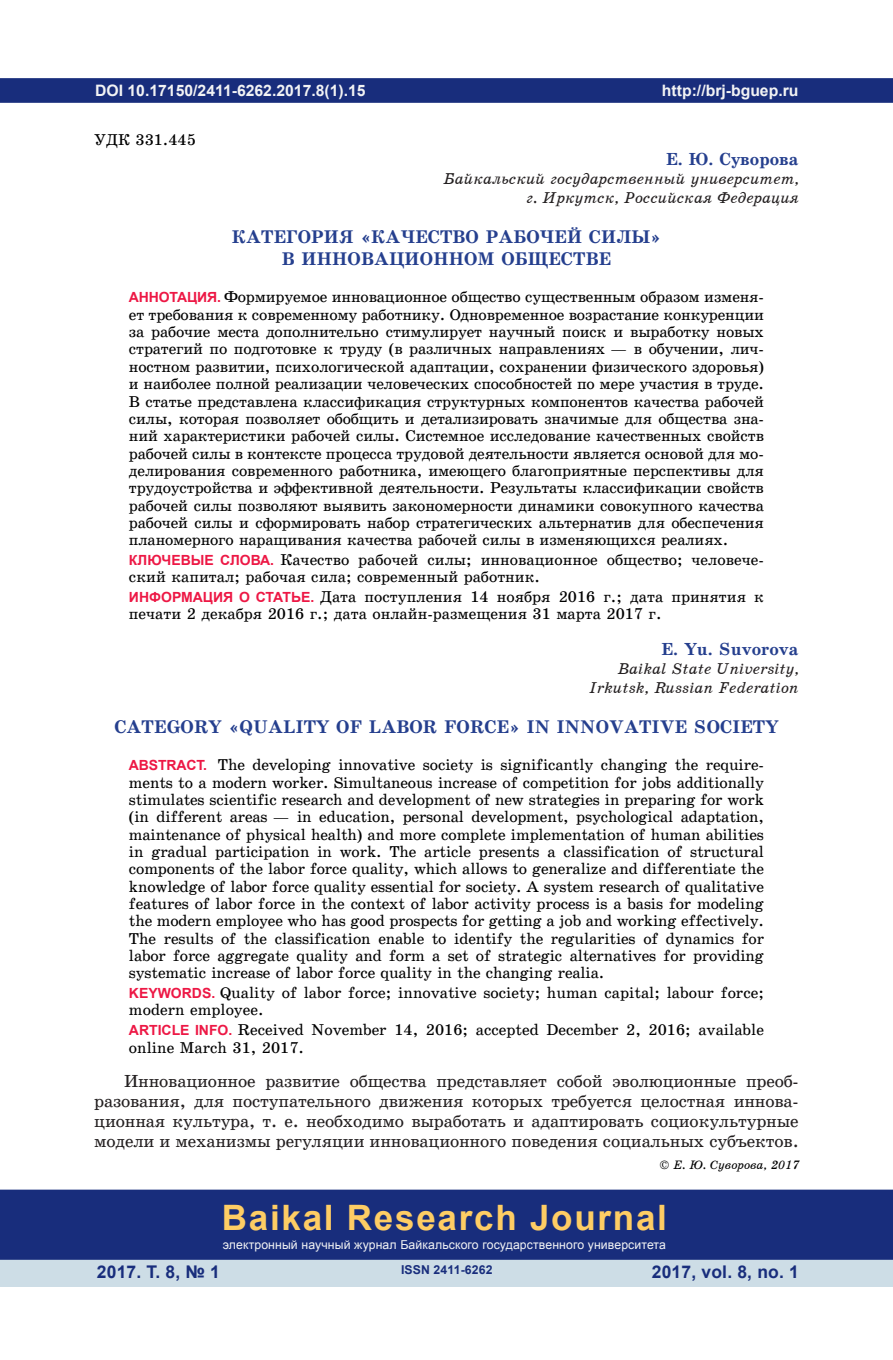
<style>
.page{position:relative;width:893px;height:1360px;background:#fff}
.page>*{position:absolute;margin:0;border:0;box-sizing:border-box;transform-origin:0 0}
.t1{font:700 35px "Arial";letter-spacing:.05em;color:#fecd64}
.t2{font:18.38px/22.2px "School Book C Bold";letter-spacing:.01em;color:#253f8e;text-align:center}
.t3{font:17.5px/19.9px "School Book C";letter-spacing:-.01em;color:#231f20;text-align:justify}
.t4{font:700 17.5px "Arial";letter-spacing:.01em;color:#182d7c}
.t5{font:17.5px "School Book C Bold";color:#253f8e}
.t6{font:15.75px/17.3px "School Book C";color:#000}
.t7{font:15.75px/18.9px "School Book C Italic";color:#231f20;text-align:right}
.t8{font:700 15.75px "Arial";color:#f2f3f4}
.t9{font:12.25px "Arial";letter-spacing:.01em;color:#f2f3f4}
.t10{font:12.25px "School Book C Italic";color:#000}
.t11{font:700 12.25px "Arial";letter-spacing:.01em;color:#182d7c}
.s1{font-family:"Arial";font-weight:700;font-size:14px;color:#ed1845}
</style>
<div class="page">
<div style="left:0;top:78px;width:893px;height:25px;background:#182d7c;border:2px solid #182d7c"></div>
<svg style="left:892px;top:78px;width:1px;height:25px"></svg>
<div style="left:0;top:1258px;width:893px;height:28px;background:#cddde6"></div>
<div style="left:0;top:1189px;width:893px;height:70px;background:#182d7c;border:2px solid #182d7c"></div>
<p class="t8" style="left:95px;top:79px;width:272px">DOI 10.17150/2411-6262.2017.8(1).15</p>
<p class="t6" style="left:94px;top:131px;width:103px">УДК 331.445</p>
<p class="t8" style="left:662px;top:79px;width:138px">http://brj-bguep.ru</p>
<p class="t5" style="left:666px;top:150px;width:134px">Е. Ю. Суворова</p>
<p class="t7" style="left:443px;top:169px;width:357px">Байкальский государственный университет, г. Иркутск, Российская Федерация</p>
<p class="t2" style="left:232px;top:226px;width:431px">КАТЕГОРИЯ «КАЧЕСТВО РАБОЧЕЙ СИЛЫ»<br>В ИННОВАЦИОННОМ ОБЩЕСТВЕ</p>
<p class="t6" style="left:129px;top:289px;width:637px;text-align:justify"><span class="s1">АННОТАЦИЯ.</span> Формируемое инновационное общество существенным образом изменя&shy;ет требования к современному работнику. Одновременное возрастание конкуренции за рабочие места дополнительно стимулирует научный поиск и выработку новых стратегий по подготовке к труду (в различных направлениях — в обучении, лич&shy;ностном развитии, психологической адаптации, сохранении физического здоровья) и наиболее полной реализации человеческих способностей по мере участия в труде.<br>В статье представлена классификация структурных компонентов качества рабочей силы, которая позволяет обобщить и детализировать значимые для общества зна&shy;ний характеристики рабочей силы. Системное исследование качественных свойств рабочей силы в контексте процесса трудовой деятельности является основой для мо&shy;делирования современного работника, имеющего благоприятные перспективы для трудоустройства и эффективной деятельности. Результаты классификации свойств рабочей силы позволяют выявить закономерности динамики совокупного качества рабочей силы и сформировать набор стратегических альтернатив для обеспечения планомерного наращивания качества рабочей силы в изменяющихся реалиях.</p>
<p class="t6" style="left:129px;top:551px;width:636px"><span class="s1">КЛЮЧЕВЫЕ СЛОВА.</span> Качество рабочей силы; инновационное общество; человече&shy;ский капитал; рабочая сила; современный работник.</p>
<p class="t6" style="left:129px;top:588px;width:636px"><span class="s1">ИНФОРМАЦИЯ О СТАТЬЕ.</span> Дата поступления 14 ноября 2016 г.; дата принятия к печати 2 декабря 2016 г.; дата онлайн-размещения 31 марта 2017 г.</p>
<p class="t5" style="left:661px;top:640px;width:139px">E. Yu. Suvorova</p>
<p class="t7" style="left:589px;top:659px;width:211px">Baikal State University,<br>Irkutsk, Russian Federation</p>
<p class="t2" style="left:114px;top:715px;width:666px">CATEGORY «QUALITY OF LABOR FORCE» IN INNOVATIVE SOCIETY</p>
<p class="t6" style="left:129px;top:756px;width:637px;text-align:justify"><span class="s1">ABSTRACT.</span> The developing innovative society is significantly changing the require&shy;ments to a modern worker. Simultaneous increase of competition for jobs additionally stimulates scientific research and development of new strategies in preparing for work (in different areas — in education, personal development, psychological adaptation, maintenance of physical health) and more complete implementation of human abilities in gradual participation in work. The article presents a classification of structural components of the labor force quality, which allows to generalize and differentiate the knowledge of labor force quality essential for society. A system research of qualitative features of labor force in the context of labor activity process is a basis for modeling the modern employee who has good prospects for getting a job and working effectively.<br>The results of the classification enable to identify the regularities of dynamics for labor force aggregate quality and form a set of strategic alternatives for providing systematic increase of labor force quality in the changing realia.</p>
<p class="t6" style="left:129px;top:984px;width:636px"><span class="s1">KEYWORDS.</span> Quality of labor force; innovative society; human capital; labour force; modern employee.</p>
<p class="t6" style="left:129px;top:1021px;width:636px"><span class="s1">ARTICLE INFO.</span> Received November 14, 2016; accepted December 2, 2016; available online March 31, 2017.</p>
<p class="t3" style="left:94px;top:1070px;width:706px;text-indent:30px">Инновационное развитие общества представляет собой эволюционные преоб&shy;разования, для поступательного движения которых требуется целостная иннова&shy;ционная культура, т. е. необходимо выработать и адаптировать социокультурные модели и механизмы регуляции инновационного поведения социальных субъектов.</p>
<p class="t10" style="left:660px;top:1157px;width:141px">© Е. Ю. Суворова, 2017</p>
<h1 class="t1" style="left:222px;top:1193px;width:447px">Baikal Research Journal</h1>
<p class="t9" style="left:223px;top:1236px;width:445px">электронный научный журнал Байкальского государственного университета</p>
<p class="t4" style="left:97px;top:1259px;width:125px">2017. Т. 8, № 1</p>
<p class="t4" style="left:652px;top:1259px;width:149px">2017, vol. 8, no. 1</p>
<p class="t11" style="left:401px;top:1261px;width:93px">ISSN 2411-6262</p>
</div>
